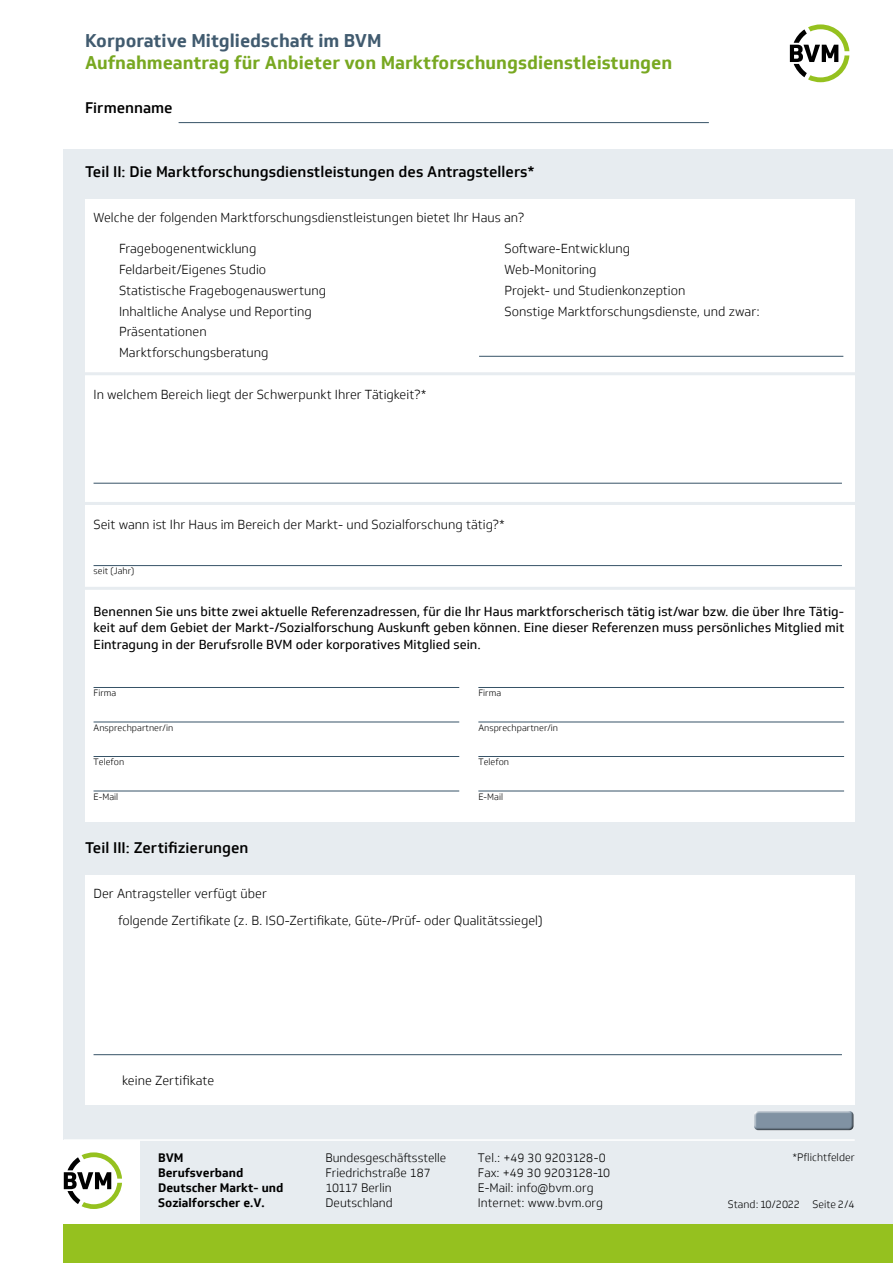
<style>
.page{position:relative;width:893px;height:1263px;background:#fff}
.page>*{position:absolute;margin:0;border:0;box-sizing:border-box;transform-origin:0 0}
.t1{font:700 18px "Soleto";color:#78a821}
.t2{font:700 18px "Soleto";color:#415b6f}
.t3{font:500 15px "Soleto";color:#000}
.t4{font:300 12.75px/20.7px "Soleto";color:#000}
.t5{font:12.75px/16.5px "Soleto";color:#000;text-align:justify}
.t6{font:300 12px/15px "Soleto";color:#000}
.t7{font:700 12px/15px "Soleto";color:#000}
.t8{font:300 10.5px "Soleto";color:#000}
.t9{font:300 9px "Soleto";letter-spacing:.005em;color:#000}
</style>
<div class="page">
<div style="left:64px;top:149px;width:829px;height:1084px;background:#e7ecf0"></div>
<svg style="left:790px;top:24px;width:59px;height:58px"></svg>
<div style="left:56px;top:1140px;width:83px;height:85px;background:#fff"></div>
<hr style="left:64px;top:1139px;width:791px;height:2px;background:#fff">
<div style="left:64px;top:1225px;width:829px;height:38px;background:#95c11f"></div>
<div style="left:753px;top:1110px;width:104px;height:21px;background:#000;opacity:.8"></div>
<svg style="left:64px;top:1152px;width:58px;height:57px"></svg>
<div style="left:85px;top:200px;width:770px;height:622px;background:#fff"></div>
<div style="left:85px;top:875px;width:770px;height:230px;background:#fff"></div>
<hr style="left:94px;top:483px;width:748px;height:1px;background:#375367">
<hr style="left:94px;top:1054px;width:748px;height:1px;background:#375367">
<hr style="left:179px;top:122px;width:530px;height:1px;background:#375367">
<hr style="left:479px;top:356px;width:364px;height:1px;background:#375367">
<hr style="left:82px;top:372px;width:778px;height:3px;background:#e7ecf0">
<hr style="left:94px;top:687px;width:365px;height:1px;background:#375367">
<hr style="left:94px;top:722px;width:365px;height:1px;background:#375367">
<hr style="left:94px;top:756px;width:365px;height:1px;background:#375367">
<hr style="left:94px;top:791px;width:365px;height:1px;background:#375367">
<hr style="left:478px;top:687px;width:366px;height:1px;background:#375367">
<hr style="left:478px;top:722px;width:366px;height:1px;background:#375367">
<hr style="left:478px;top:756px;width:366px;height:1px;background:#375367">
<hr style="left:478px;top:791px;width:366px;height:1px;background:#375367">
<hr style="left:82px;top:587px;width:778px;height:3px;background:#e7ecf0">
<hr style="left:94px;top:565px;width:748px;height:1px;background:#375367">
<hr style="left:82px;top:502px;width:778px;height:3px;background:#e7ecf0">
<h1 class="t2" style="left:85px;top:30px;width:298px">Korporative Mitgliedschaft im BVM</h1>
<h1 class="t1" style="left:85px;top:51px;width:589px">Aufnahmeantrag für Anbieter von Marktforschungsdienstleistungen</h1>
<p class="t3" style="left:85px;top:99px;width:89px">Firmenname</p>
<p class="t3" style="left:85px;top:162px;width:451px">Teil II: Die Marktforschungsdienstleistungen des Antragstellers*</p>
<p class="t4" style="left:94px;top:207px;width:432px">Welche der folgenden Marktforschungsdienstleistungen bietet Ihr Haus an?</p>
<p class="t4" style="left:119px;top:239px;width:209px">Fragebogenentwicklung<br>Feldarbeit/Eigenes Studio<br>Statistische Fragebogenauswertung<br>Inhaltliche Analyse und Reporting<br>Präsentationen<br>Marktforschungsberatung</p>
<p class="t4" style="left:505px;top:239px;width:257px">Software-Entwicklung<br>Web-Monitoring<br>Projekt- und Studienkonzeption<br>Sonstige Marktforschungsdienste, und zwar:</p>
<p class="t4" style="left:94px;top:384px;width:335px">In welchem Bereich liegt der Schwerpunkt Ihrer Tätigkeit?*</p>
<p class="t4" style="left:94px;top:514px;width:413px">Seit wann ist Ihr Haus im Bereich der Markt- und Sozialforschung tätig?*</p>
<p class="t9" style="left:94px;top:566px;width:42px">seit (Jahr)</p>
<p class="t5" style="left:94px;top:603px;width:752px">Benennen Sie uns bitte zwei aktuelle Referenzadressen, für die Ihr Haus marktforscherisch tätig ist/war bzw. die über Ihre Tätig&shy;keit auf dem Gebiet der Markt-/Sozialforschung Auskunft geben können. Eine dieser Referenzen muss persönliches Mitglied mit Eintragung in der Berufsrolle BVM oder korporatives Mitglied sein.</p>
<p class="t9" style="left:94px;top:687px;width:24px">Firma</p>
<p class="t9" style="left:94px;top:722px;width:81px">Ansprechpartner/in</p>
<p class="t9" style="left:94px;top:756px;width:32px">Telefon</p>
<p class="t9" style="left:94px;top:791px;width:26px">E-Mail</p>
<p class="t3" style="left:85px;top:838px;width:165px">Teil III: Zertifizierungen</p>
<p class="t4" style="left:94px;top:883px;width:175px">Der Antragsteller verfügt über</p>
<p class="t9" style="left:478px;top:687px;width:24px">Firma</p>
<p class="t9" style="left:478px;top:722px;width:81px">Ansprechpartner/in</p>
<p class="t9" style="left:478px;top:756px;width:32px">Telefon</p>
<p class="t9" style="left:478px;top:791px;width:26px">E-Mail</p>
<p class="t4" style="left:118px;top:911px;width:426px">folgende Zertifikate (z. B. ISO-Zertifikate, Güte-/Prüf- oder Qualitätssiegel)</p>
<p class="t4" style="left:122px;top:1070px;width:93px">keine Zertifikate</p>
<p class="t7" style="left:158px;top:1150px;width:127px">BVM<br>Berufsverband<br>Deutscher Markt- und<br>Sozialforscher e.V.</p>
<p class="t6" style="left:325px;top:1150px;width:122px">Bundesgeschäftsstelle<br>Friedrichstraße 187<br>10117 Berlin<br>Deutschland</p>
<p class="t6" style="left:478px;top:1150px;width:134px">Tel.: +49 30 9203128-0<br>Fax: +49 30 9203128-10<br>E-Mail: info@bvm.org<br>Internet: www.bvm.org</p>
<p class="t8" style="left:792px;top:1151px;width:64px">*Pflichtfelder</p>
<p class="t8" style="left:728px;top:1198px;width:128px">Stand: 10/2022 Seite 2/4</p>
</div>
